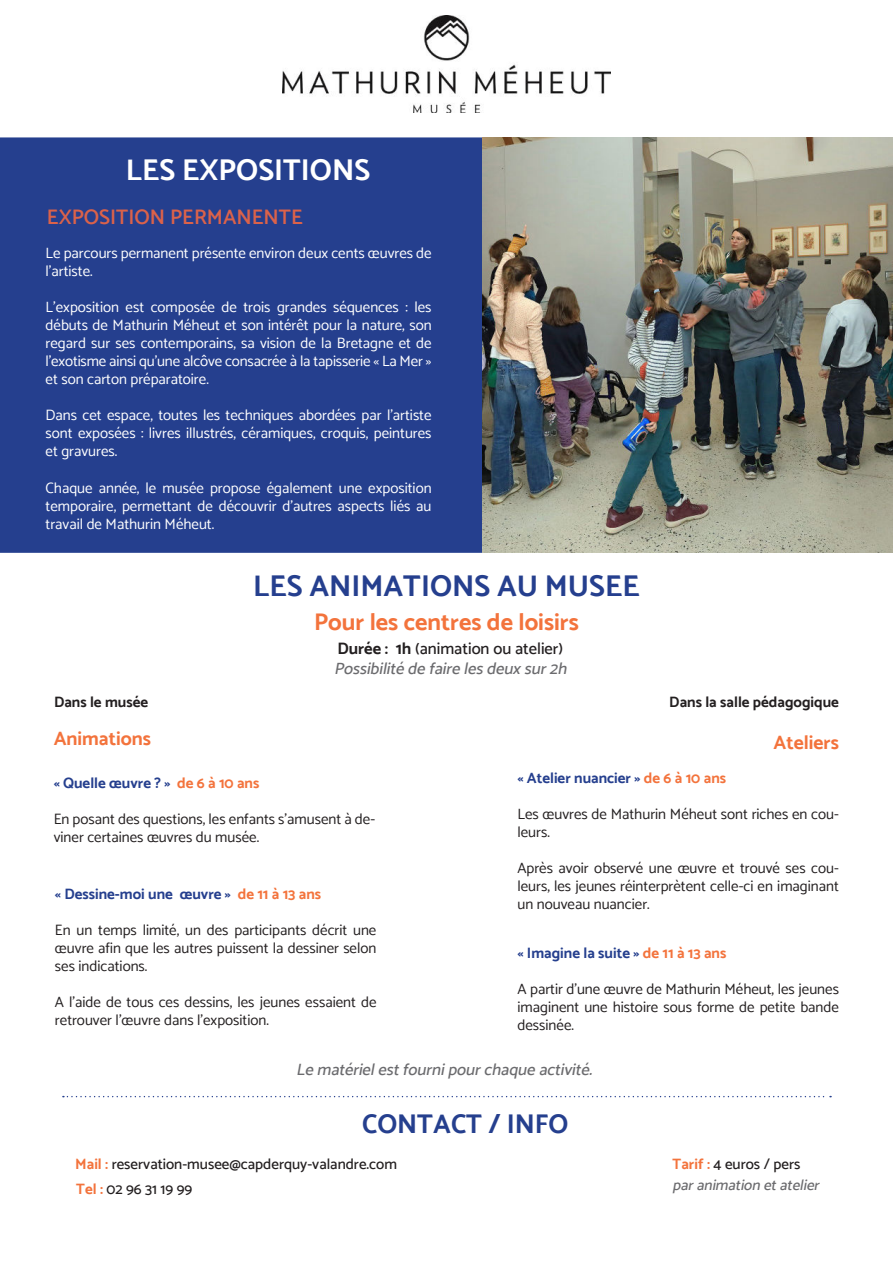
<style>
.page{position:relative;width:893px;height:1263px;background:#fff}
.page>*{position:absolute;margin:0;border:0;box-sizing:border-box;transform-origin:0 0}
.t1{font:700 30px "Catamaran";color:#253f8e}
.t2{font:700 30px "Catamaran";color:#fff}
.t3{font:700 27px "Catamaran";color:#253f8e}
.t4{font:700 24px "Catamaran";color:#f3733c}
.t5{font:600 21px "Catamaran";color:#db624a}
.t6{font:700 19.5px "Catamaran";color:#f3733c}
.t7{font:italic 500 16.5px/19.8px "Catamaran";color:#6b6b6e}
.t8{font:15px/18px "Catamaran";color:#fff;text-align:justify}
.t9{font:15px/18px "Catamaran";color:#231f20}
.t10{font:700 15px "Catamaran";color:#253f8e}
.t11{font:500 15px "Catamaran";color:#231f20}
.t12{font:italic 500 15px/21px "Catamaran";color:#6b6b6e}
.t13{font:700 15px "Catamaran";color:#231f20}
.s1{font-weight:700;font-style:normal;color:#231f20}
.s2{font-style:normal;color:#231f20}
.s3{color:#f3733c}
.s4{font-weight:700;color:#f3733c}
.s5{font-weight:700;font-style:normal;color:#f3733c}
</style>
<div class="page">
<img style="left:282px;top:16px;width:329px;height:96px">
<svg style="left:63px;top:1096px;width:768px;height:1px"></svg>
<div style="left:0;top:138px;width:893px;height:414px;background:#253f8e"></div>
<img style="left:483px;top:138px;width:410px;height:415px">
<h1 class="t2" style="left:126px;top:157px;width:246px">LES EXPOSITIONS</h1>
<h3 class="t5" style="left:47px;top:204px;width:258px">EXPOSITION PERMANENTE</h3>
<p class="t8" style="left:46px;top:246px;width:388px">Le parcours permanent présente environ deux cents œuvres de l’artiste.</p>
<p class="t8" style="left:46px;top:300px;width:388px">L’exposition est composée de trois grandes séquences : les débuts de Mathurin Méheut et son intérêt pour la nature, son regard sur ses contemporains, sa vision de la Bretagne et de l’exotisme ainsi qu’une alcôve consacrée à la tapisserie « La Mer » et son carton préparatoire.</p>
<p class="t8" style="left:46px;top:408px;width:387px">Dans cet espace, toutes les techniques abordées par l’artiste sont exposées : livres illustrés, céramiques, croquis, peintures et gravures.</p>
<p class="t8" style="left:46px;top:480px;width:388px">Chaque année, le musée propose également une exposition temporaire, permettant de découvrir d’autres aspects liés au travail de Mathurin Méheut.</p>
<h1 class="t1" style="left:253px;top:573px;width:388px">LES ANIMATIONS AU MUSEE</h1>
<h3 class="t4" style="left:314px;top:612px;width:266px">Pour les centres de loisirs</h3>
<p class="t7" style="left:334px;top:639px;width:237px"><span class="s1">Durée : 1h</span> <span class="s2">(animation ou atelier)<br></span>Possibilité de faire les deux sur 2h</p>
<p class="t13" style="left:54px;top:696px;width:96px">Dans le musée</p>
<p class="t13" style="left:669px;top:696px;width:171px">Dans la salle pédagogique</p>
<h3 class="t6" style="left:54px;top:731px;width:99px">Animations</h3>
<p class="t10" style="left:54px;top:776px;width:207px">« Quelle œuvre ? » <span class="s3">de 6 à 10 ans</span></p>
<p class="t9" style="left:54px;top:811px;width:323px">En posant des questions, les enfants s’amusent à de&shy;viner certaines œuvres du musée.</p>
<p class="t10" style="left:55px;top:888px;width:268px">« Dessine-moi une œuvre » <span class="s3">de 11 à 13 ans</span></p>
<p class="t9" style="left:55px;top:922px;width:323px;text-align:justify">En un temps limité, un des participants décrit une œuvre afin que les autres puissent la dessiner selon ses indications.</p>
<p class="t9" style="left:55px;top:994px;width:323px">A l’aide de tous ces dessins, les jeunes essaient de retrouver l’œuvre dans l’exposition.</p>
<h3 class="t6" style="left:773px;top:734px;width:67px">Ateliers</h3>
<p class="t10" style="left:517px;top:771px;width:210px">« Atelier nuancier » <span class="s3">de 6 à 10 ans</span></p>
<p class="t9" style="left:517px;top:806px;width:323px">Les œuvres de Mathurin Méheut sont riches en cou&shy;leurs.</p>
<p class="t9" style="left:517px;top:860px;width:323px;text-align:justify">Après avoir observé une œuvre et trouvé ses cou&shy;leurs, les jeunes réinterprètent celle-ci en imaginant un nouveau nuancier.</p>
<p class="t10" style="left:517px;top:946px;width:210px">« Imagine la suite » <span class="s3">de 11 à 13 ans</span></p>
<p class="t9" style="left:517px;top:981px;width:323px;text-align:justify">A partir d’une œuvre de Mathurin Méheut, les jeunes imaginent une histoire sous forme de petite bande dessinée.</p>
<p class="t7" style="left:296px;top:1060px;width:300px">Le matérielest fournipour chaque activité.</p>
<h2 class="t3" style="left:362px;top:1113px;width:208px">CONTACT / INFO</h2>
<p class="t11" style="left:75px;top:1158px;width:323px"><span class="s4">Mail :</span> reservation-musee@capderquy-valandre.com</p>
<p class="t11" style="left:76px;top:1182px;width:118px"><span class="s4">Tel :</span> 02 96 31 19 99</p>
<p class="t12" style="left:673px;top:1154px;width:150px"><span class="s5">Tarif :</span> <span class="s2">4 euros / pers </span>par animation et atelier</p>
</div>
